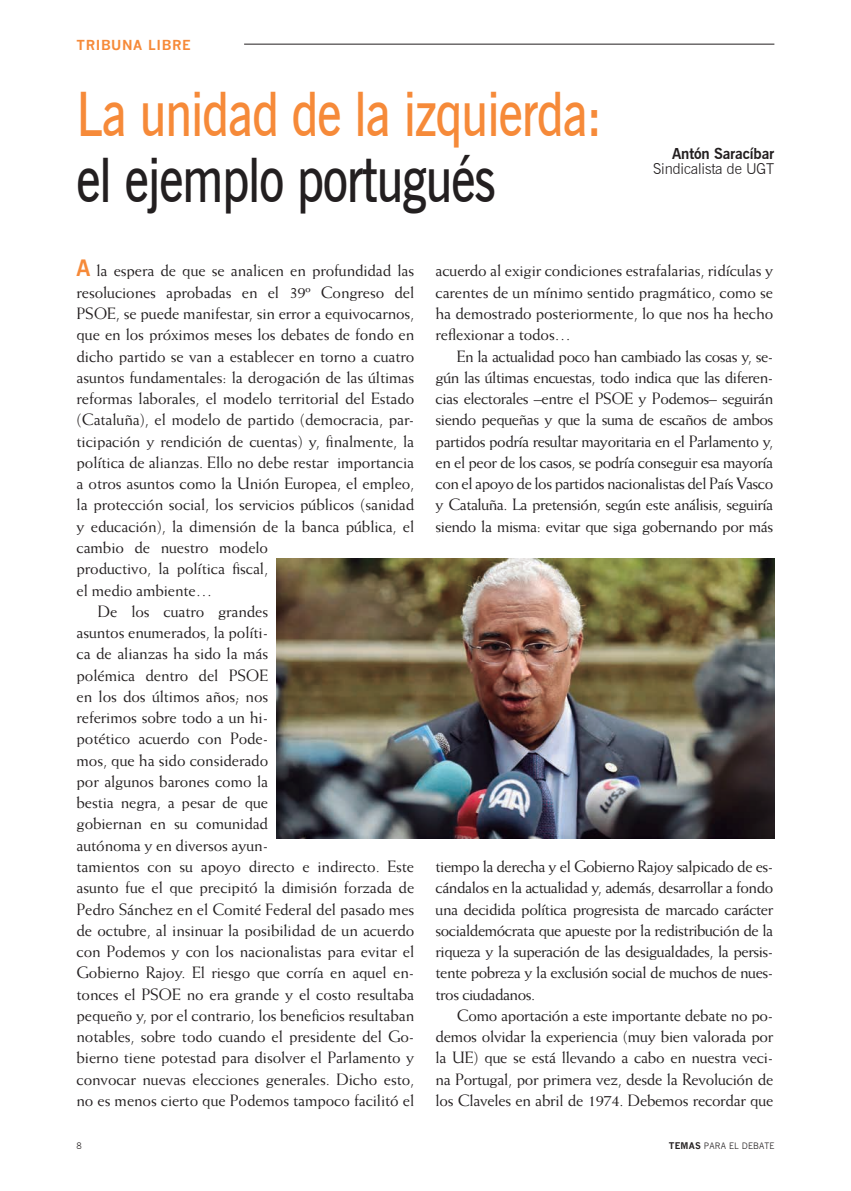
<style>
.page{position:relative;width:851px;height:1191px;background:#fff}
.page>*{position:absolute;margin:0;border:0;box-sizing:border-box;transform-origin:0 0}
.t1{font:600 61.5px/66px "News Gothic BT";letter-spacing:-.02em;color:#f68a39;scale:.8 1}
.t2{font:16.5px/21.3px "Weiss Std";letter-spacing:-.01em;color:#231f20;text-align:justify}
.Autor_Texto{font:300 15px "News Gothic BT";letter-spacing:-.01em;color:#231f20}
.Autor_Texto-2{font:700 15px "News Gothic BT";letter-spacing:-.01em;color:#231f20}
.t3{font:700 13.5px "News Gothic";letter-spacing:.05em;color:#f68a39}
.t4{font:300 9px "News Gothic BT";letter-spacing:.02em;color:#231f20}
.s1{color:#231f20}
.s2{font-family:"News Gothic BT";font-weight:700;font-size:22.5px;color:#f68a39}
.s3{font-family:"News Gothic";font-weight:700}
</style>
<div class="page">
<hr style="left:244px;top:44px;width:530px;height:1px;background:#231f20">
<img style="left:277px;top:558px;width:497px;height:280px">
<p class="t3" style="left:77px;top:37px;width:116px">TRIBUNA LIBRE</p>
<p class="t1" style="left:77px;top:80px;width:658px">La unidad de la izquierda: <span class="s1">el ejemplo portugués</span></p>
<p class="Autor_Texto-2" style="left:672px;top:144px;width:104px">Antón Saracíbar</p>
<p class="Autor_Texto" style="left:653px;top:159px;width:123px">Sindicalista de UGT</p>
<p class="t2" style="left:77px;top:260px;width:339px;text-align:left"><span class="s2">A</span> la espera de que se analicen en profundidad las resoluciones aprobadas en el 39º Congreso del PSOE, se puede manifestar, sin error a equivocarnos, que en los próximos meses los debates de fondo en dicho partido se van a establecer en torno a cuatro asuntos fundamentales: la derogación de las últimas reformas laborales, el modelo territorial del Estado (Cataluña), el modelo de partido (democracia, par&shy;ticipación y rendición de cuentas) y, finalmente, la política de alianzas. Ello no debe restar importancia a otros asuntos como la Unión Europea, el empleo, la protección social, los servicios públicos (sanidad y educación), la dimensión de la banca pública, el cambio de nuestro modelo<br>productivo, la política fiscal,<br>el medio ambiente…</p>
<p class="t2" style="left:77px;top:600px;width:339px;text-align:left;text-indent:21px">De los cuatro grandes<br>asuntos enumerados, la políti-<br>ca de alianzas ha sido la más<br>polémica dentro del PSOE<br>en los dos últimos años; nos<br>referimos sobre todo a un hi-<br>potético acuerdo con Pode-<br>mos, que ha sido considerado<br>por algunos barones como la<br>bestia negra, a pesar de que<br>gobiernan en su comunidad<br>autónoma y en diversos ayun-<br>tamientos con su apoyo directo e indirecto. Este asunto fue el que precipitó la dimisión forzada de Pedro Sánchez en el Comité Federal del pasado mes de octubre, al insinuar la posibilidad de un acuerdo con Podemos y con los nacionalistas para evitar el Gobierno Rajoy. El riesgo que corría en aquel en&shy;tonces el PSOE no era grande y el costo resultaba pequeño y, por el contrario, los beneficios resultaban notables, sobre todo cuando el presidente del Go&shy;bierno tiene potestad para disolver el Parlamento y convocar nuevas elecciones generales. Dicho esto, no es menos cierto que Podemos tampoco facilitó el</p>
<p class="t2" style="left:435px;top:260px;width:339px">acuerdo al exigir condiciones estrafalarias, ridículas y carentes de un mínimo sentido pragmático, como se ha demostrado posteriormente, lo que nos ha hecho reflexionar a todos…</p>
<p class="t2" style="left:435px;top:345px;width:339px;text-indent:21px">En la actualidad poco han cambiado las cosas y, se&shy;gún las últimas encuestas, todo indica que las diferen&shy;cias electorales –entre el PSOE y Podemos– seguirán siendo pequeñas y que la suma de escaños de ambos partidos podría resultar mayoritaria en el Parlamento y, en el peor de los casos, se podría conseguir esa mayoría con el apoyo de los partidos nacionalistas del País Vasco y Cataluña. La pretensión, según este análisis, seguiría siendo la misma: evitar que siga gobernando por más</p>
<p class="t2" style="left:435px;top:855px;width:339px">tiempo la derecha y el Gobierno Rajoy salpicado de es&shy;cándalos en la actualidad y, además, desarrollar a fondo una decidida política progresista de marcado carácter socialdemócrata que apueste por la redistribución de la riqueza y la superación de las desigualdades, la persis&shy;tente pobreza y la exclusión social de muchos de nues&shy;tros ciudadanos.</p>
<p class="t2" style="left:435px;top:1004px;width:339px;text-indent:21px">Como aportación a este importante debate no po&shy;demos olvidar la experiencia (muy bien valorada por la UE) que se está llevando a cabo en nuestra veci&shy;na Portugal, por primera vez, desde la Revolución de los Claveles en abril de 1974. Debemos recordar que</p>
<p class="t4" style="left:77px;top:1140px;width:7px">8</p>
<p class="t4" style="left:668px;top:1140px;width:107px"><span class="s3">TEMAS</span> PARA EL DEBATE</p>
</div>
